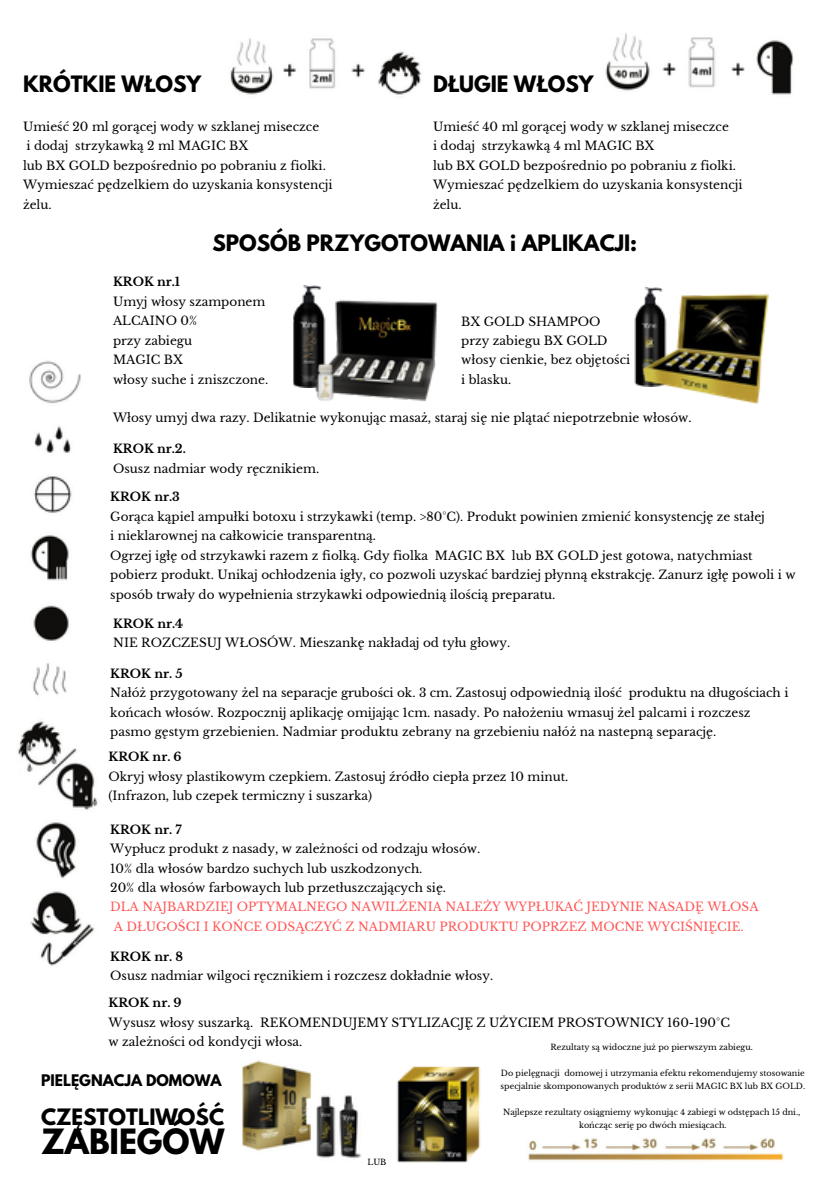
<style>
.page{position:relative;width:839px;height:1191px;background:#fff}
.page>*{position:absolute;margin:0;border:0;box-sizing:border-box;transform-origin:0 0}
.t1{font:700 30.8px "League Spartan";color:#000}
.t2{font:700 20px "League Spartan";color:#000}
.t3{font:700 14.2px "League Spartan";color:#000}
.t4{font:12px/19.4px "Libre Baskerville";color:#000}
.t5{font:12px/19.4px "Libre Baskerville";color:#ff5757}
.t6{font:700 12px "Libre Baskerville";color:#000}
.t7{font:8px/13px "Libre Baskerville";color:#000}
</style>
<div class="page">
<img style="left:18px;top:360px;width:80px;height:606px">
<img style="left:293px;top:285px;width:28px;height:103px">
<img style="left:605px;top:33px;width:189px;height:62px">
<img style="left:230px;top:38px;width:191px;height:57px">
<img style="left:528px;top:1138px;width:256px;height:23px">
<img style="left:242px;top:1060px;width:119px;height:98px">
<img style="left:634px;top:305px;width:8px;height:82px">
<img style="left:396px;top:1066px;width:85px;height:97px">
<img style="left:642px;top:287px;width:126px;height:118px">
<img style="left:314px;top:289px;width:123px;height:113px">
<h2 class="t2" style="left:23px;top:74px;width:180px">KRÓTKIE WŁOSY</h2>
<p class="t4" style="left:23px;top:117px;width:311px">Umieść 20 ml gorącej wody w szklanej miseczce<br>i dodaj strzykawką 2 ml MAGIC BX<br>lub BX GOLD bezpośrednio po pobraniu z fiolki.<br>Wymieszać pędzelkiem do uzyskania konsystencji żelu.</p>
<h2 class="t2" style="left:433px;top:74px;width:162px">DŁUGIE WŁOSY</h2>
<p class="t4" style="left:433px;top:117px;width:311px">Umieść 40 ml gorącej wody w szklanej miseczce<br>i dodaj strzykawką 4 ml MAGIC BX<br>lub BX GOLD bezpośrednio po pobraniu z fiolki.<br>Wymieszać pędzelkiem do uzyskania konsystencji żelu.</p>
<h2 class="t2" style="left:212px;top:233px;width:426px">SPOSÓB PRZYGOTOWANIA i APLIKACJI:</h2>
<p class="t6" style="left:113px;top:275px;width:69px">KROK nr.1</p>
<p class="t4" style="left:113px;top:292px;width:157px">Umyj włosy szamponem<br>ALCAINO 0%<br>przy zabiegu<br>MAGIC BX<br>włosy suche i zniszczone.</p>
<p class="t4" style="left:113px;top:409px;width:580px">Włosy umyj dwa razy. Delikatnie wykonując masaż, staraj się nie plątać niepotrzebnie włosów.</p>
<p class="t4" style="left:461px;top:312px;width:170px">BX GOLD SHAMPOO przy zabiegu BX GOLD włosy cienkie, bez objętości i blasku.</p>
<p class="t6" style="left:113px;top:441px;width:74px">KROK nr.2.</p>
<p class="t4" style="left:113px;top:459px;width:208px">Osusz nadmiar wody ręcznikiem.</p>
<p class="t6" style="left:110px;top:490px;width:71px">KROK nr.3</p>
<p class="t4" style="left:110px;top:507px;width:686px">Gorąca kąpiel ampułki botoxu i strzykawki (temp. &gt;80°C). Produkt powinien zmienić konsystencję ze stałej<br>i nieklarownej na całkowicie transparentną.<br>Ogrzej igłę od strzykawki razem z fiolką. Gdy fiolka MAGIC BX lub BX GOLD jest gotowa, natychmiast pobierz produkt. Unikaj ochłodzenia igły, co pozwoli uzyskać bardziej płynną ekstrakcję. Zanurz igłę powoli i w sposób trwały do wypełnienia strzykawki odpowiednią ilością preparatu.</p>
<p class="t6" style="left:113px;top:616px;width:71px">KROK nr.4</p>
<p class="t4" style="left:113px;top:633px;width:398px">NIE ROZCZESUJ WŁOSÓW. Mieszankę nakładaj od tyłu głowy.</p>
<p class="t6" style="left:110px;top:666px;width:74px">KROK nr. 5</p>
<p class="t4" style="left:110px;top:683px;width:679px">Nałóż przygotowany żel na separacje grubości ok. 3 cm. Zastosuj odpowiednią ilość produktu na długościach i końcach włosów. Rozpocznij aplikację omijając 1cm. nasady. Po nałożeniu wmasuj żel palcami i rozczesz pasmo gęstym grzebienien. Nadmiar produktu zebrany na grzebieniu nałóż na nastepną separację.</p>
<p class="t6" style="left:108px;top:750px;width:75px">KROK nr. 6</p>
<p class="t4" style="left:108px;top:767px;width:461px">Okryj włosy plastikowym czepkiem. Zastosuj źródło ciepła przez 10 minut. (Infrazon, lub czepek termiczny i suszarka)</p>
<p class="t6" style="left:110px;top:822px;width:73px">KROK nr. 7</p>
<p class="t4" style="left:110px;top:839px;width:371px">Wypłucz produkt z nasady, w zależności od rodzaju włosów.<br>10% dla włosów bardzo suchych lub uszkodzonych.<br>20% dla włosów farbowaych lub przetłuszczających się.</p>
<p class="t5" style="left:110px;top:898px;width:649px">DLA NAJBARDZIEJ OPTYMALNEGO NAWILŻENIA NALEŻY WYPŁUKAĆ JEDYNIE NASADĘ WŁOSA<br>A DŁUGOŚCI I KOŃCE ODSĄCZYĆ Z NADMIARU PRODUKTU POPRZEZ MOCNE WYCIŚNIĘCIE.</p>
<p class="t6" style="left:110px;top:949px;width:74px">KROK nr. 8</p>
<p class="t4" style="left:110px;top:966px;width:384px">Osusz nadmiar wilgoci ręcznikiem i rozczesz dokładnie włosy.</p>
<p class="t6" style="left:108px;top:996px;width:75px">KROK nr. 9</p>
<p class="t4" style="left:108px;top:1013px;width:623px">Wysusz włosy suszarką. REKOMENDUJEMY STYLIZACJĘ Z UŻYCIEM PROSTOWNICY 160-190°C w zależności od kondycji włosa.</p>
<p class="t7" style="left:550px;top:1041px;width:204px">Rezultaty są widoczne już po pierwszym zabiegu.</p>
<p class="t7" style="left:500px;top:1067px;width:306px">Do pielęgnacji domowej i utrzymania efektu rekomendujemy stosowanie specjalnie skomponowanych produktów z serii MAGIC BX lub BX GOLD.</p>
<p class="t7" style="left:503px;top:1105px;width:299px;text-align:center">Najlepsze rezultaty osiągniemy wykonując 4 zabiegi w odstępach 15 dni., kończąc serię po dwóch miesiącach.</p>
<p class="t3" style="left:41px;top:1073px;width:182px">PIELĘGNACJA DOMOWA</p>
<h2 class="t2" style="left:41px;top:1107px;width:184px">CZĘSTOTLIWOŚĆ</h2>
<h1 class="t1" style="left:41px;top:1126px;width:185px">ZABIEGÓW</h1>
<p class="t7" style="left:367px;top:1156px;width:20px">LUB</p>
</div>
